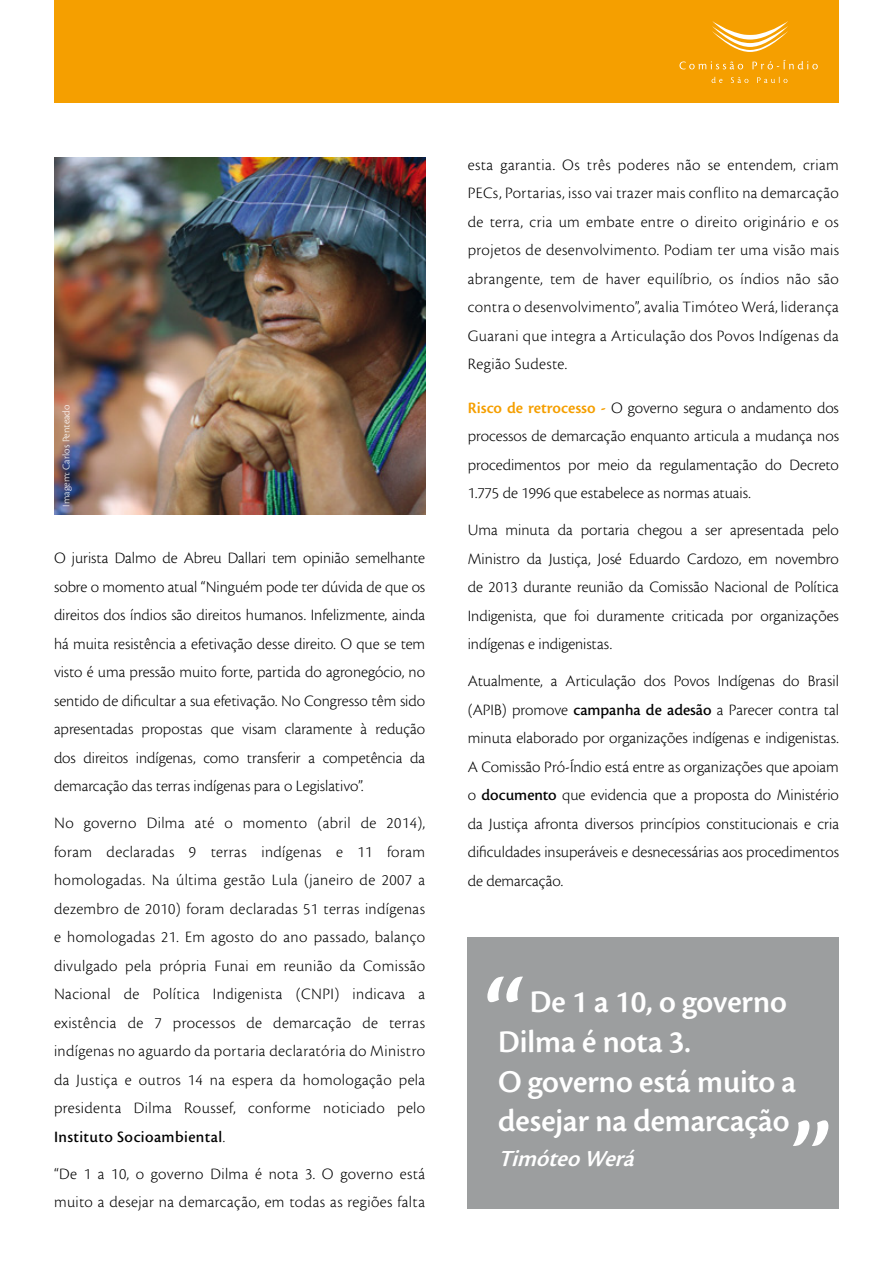
<style>
.page{position:relative;width:893px;height:1263px;background:#fff}
.page>*{position:absolute;margin:0;border:0;box-sizing:border-box;transform-origin:0 0}
.t1{font:115.65px "Cronos MM 574 72";color:#fff}
.t2{font:33px/39.6px "Cronos MM 574 22";color:#fff}
.t3{font:italic 24px "Cronos MM 574 16";color:#fff}
.t4{font:16.5px/28.5px "Cronos MM 250 11";letter-spacing:.01em;color:#000;text-align:justify}
.t5{font:16.5px "Cronos MM 479 11";letter-spacing:.025em;color:#000}
.t6{font:10.5px "Cronos MM 250 7";color:#fff}
.s1{font-family:"Cronos MM 250 11"}
.s2{font-family:"Cronos MM 574 11";color:#f59f00}
.s3{font-family:"Cronos MM 479 11"}
</style>
<div class="page">
<img style="left:54px;top:157px;width:371px;height:358px">
<div style="left:54px;top:0;width:785px;height:102px;background:#f59f00"></div>
<svg style="left:712px;top:21px;width:76px;height:31px"></svg>
<svg style="left:679px;top:61px;width:64px;height:8px"></svg>
<svg style="left:752px;top:60px;width:66px;height:9px"></svg>
<svg style="left:711px;top:77px;width:11px;height:6px"></svg>
<svg style="left:731px;top:77px;width:17px;height:6px"></svg>
<svg style="left:757px;top:77px;width:30px;height:6px"></svg>
<div style="left:468px;top:938px;width:371px;height:271px;background:#9c9e9f"></div>
<p class="t6" style="left:61px;top:507px;width:103px;rotate:-90deg">Imagem: Carlos Penteado</p>
<p class="t4" style="left:54px;top:544px;width:373px">O jurista Dalmo de Abreu Dallari tem opinião semelhante sobre o momento atual “Ninguém pode ter dúvida de que os direitos dos índios são direitos humanos. Infelizmente, ainda há muita resistência a efetivação desse direito. O que se tem visto é uma pressão muito forte, partida do agronegócio, no sentido de dificultar a sua efetivação. No Congresso têm sido apresentadas propostas que visam claramente à redução dos direitos indígenas, como transferir a competência da demarcação das terras indígenas para o Legislativo”.</p>
<p class="t4" style="left:54px;top:809px;width:373px">No governo Dilma até o momento (abril de 2014), foram declaradas 9 terras indígenas e 11 foram homologadas. Na última gestão Lula (janeiro de 2007 a dezembro de 2010) foram declaradas 51 terras indígenas e homologadas 21. Em agosto do ano passado, balanço divulgado pela própria Funai em reunião da Comissão Nacional de Política Indigenista (CNPI) indicava a existência de 7 processos de demarcação de terras indígenas no aguardo da portaria declaratória do Ministro da Justiça e outros 14 na espera da homologação pela presidenta Dilma Roussef, conforme noticiado pelo</p>
<p class="t5" style="left:54px;top:1128px;width:173px">Instituto Socioambiental<span class="s1">.</span></p>
<p class="t4" style="left:54px;top:1159px;width:373px">“De 1 a 10, o governo Dilma é nota 3. O governo está muito a desejar na demarcação, em todas as regiões falta</p>
<p class="t4" style="left:468px;top:151px;width:373px">esta garantia. Os três poderes não se entendem, criam PECs, Portarias, isso vai trazer mais conflito na demarcação de terra, cria um embate entre o direito originário e os projetos de desenvolvimento. Podiam ter uma visão mais abrangente, tem de haver equilíbrio, os índios não são contra o desenvolvimento”, avalia Timóteo Werá, liderança Guarani que integra a Articulação dos Povos Indígenas da Região Sudeste.</p>
<p class="t4" style="left:468px;top:393px;width:373px"><span class="s2">Risco de retrocesso -</span> O governo segura o andamento dos processos de demarcação enquanto articula a mudança nos procedimentos por meio da regulamentação do Decreto 1.775 de 1996 que estabelece as normas atuais.</p>
<p class="t4" style="left:468px;top:516px;width:373px">Uma minuta da portaria chegou a ser apresentada pelo Ministro da Justiça, José Eduardo Cardozo, em novembro de 2013 durante reunião da Comissão Nacional de Política Indigenista, que foi duramente criticada por organizações indígenas e indigenistas.</p>
<p class="t4" style="left:468px;top:667px;width:373px">Atualmente, a Articulação dos Povos Indígenas do Brasil (APIB) promove <span class="s3">campanha de adesão</span> a Parecer contra tal minuta elaborado por organizações indígenas e indigenistas.<br>A Comissão Pró-Índio está entre as organizações que apoiam o <span class="s3">documento</span> que evidencia que a proposta do Ministério da Justiça afronta diversos princípios constitucionais e cria dificuldades insuperáveis e desnecessárias aos procedimentos de demarcação.</p>
<h1 class="t1" style="left:484px;top:960px;width:43px">“</h1>
<h2 class="t2" style="left:498px;top:983px;width:300px;text-indent:32px">De 1 a 10, o governo<br>Dilma é nota 3.<br>O governo está muito a desejar na demarcação</h2>
<h3 class="t3" style="left:498px;top:1146px;width:144px">TimóteoWerá</h3>
<h1 class="t1" style="left:789px;top:1103px;width:43px">”</h1>
</div>
